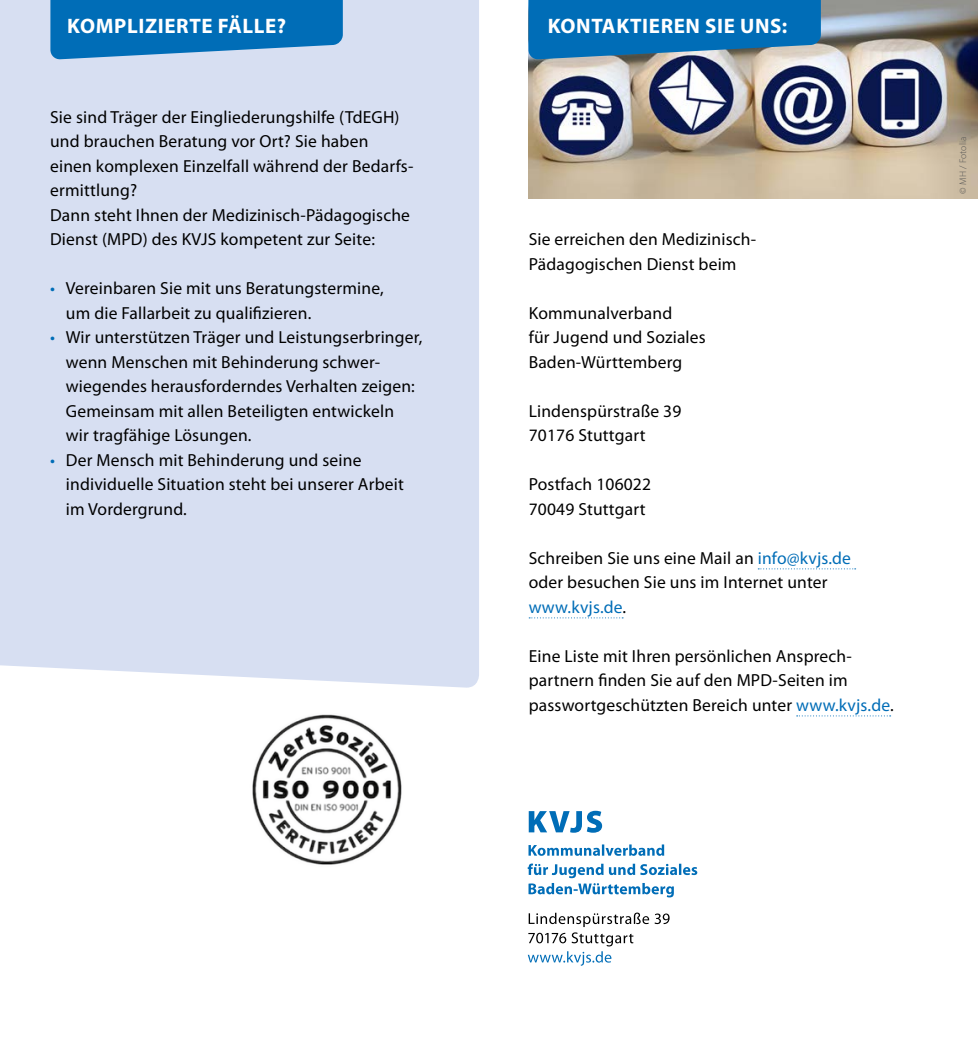
<style>
.page{position:relative;width:978px;height:1042px;background:#fff}
.page>*{position:absolute;margin:0;border:0;box-sizing:border-box;transform-origin:0 0}
._5-Rubrik{font:700 21px "Myriad Pro";letter-spacing:.03em;color:#fff}
._3-Copytext{font:17.5px/24.5px "Myriad Pro";letter-spacing:.01em;color:#000}
.t1{font:300 9.62px "Myriad Pro";letter-spacing:.01em;color:#565655}
.s1{color:#006db7}
</style>
<div class="page">
<img style="left:528px;top:0;width:449px;height:198px">
<div style="left:0;top:0;width:479px;height:687px;background:#d7dff2"></div>
<svg style="left:50px;top:0;width:293px;height:60px;background:#1d7cbe"></svg>
<svg style="left:528px;top:0;width:292px;height:60px;background:#1875b4"></svg>
<svg style="left:758px;top:568px;width:97px;height:1px"></svg>
<svg style="left:529px;top:617px;width:94px;height:1px"></svg>
<svg style="left:796px;top:715px;width:94px;height:1px"></svg>
<svg style="left:528px;top:811px;width:74px;height:22px"></svg>
<svg style="left:527px;top:912px;width:142px;height:54px"></svg>
<svg style="left:527px;top:863px;width:170px;height:34px"></svg>
<svg style="left:528px;top:844px;width:136px;height:12px"></svg>
<img style="left:252px;top:714px;width:150px;height:151px">
<h2 class="_5-Rubrik" style="left:67px;top:12px;width:220px">KOMPLIZIERTE FÄLLE?</h2>
<h2 class="_5-Rubrik" style="left:547px;top:12px;width:241px">KONTAKTIEREN SIE UNS:</h2>
<p class="_3-Copytext" style="left:50px;top:104px;width:365px">Sie sind Träger der Eingliederungshilfe (TdEGH) und brauchen Beratung vor Ort? Sie haben einen komplexen Einzelfall während der Bedarfs&shy;ermittlung?</p>
<p class="_3-Copytext" style="left:50px;top:202px;width:361px">Dann steht Ihnen der Medizinisch-Pädagogische<br>Dienst (MPD) des KVJS kompetent zur Seite:</p>
<p class="_3-Copytext" style="left:66px;top:276px;width:319px;text-indent:-16px"><span class="s1">•</span> Vereinbaren Sie mit uns Beratungstermine, um die Fallarbeit zu qualifizieren.</p>
<p class="_3-Copytext" style="left:66px;top:325px;width:358px;text-indent:-16px"><span class="s1">•</span> Wir unterstützen Träger und Leistungserbringer, wenn Menschen mit Behinderung schwer&shy;wiegendes herausforderndes Verhalten zeigen:<br>Gemeinsam mit allen Beteiligten entwickeln<br>wir tragfähige Lösungen.</p>
<p class="_3-Copytext" style="left:66px;top:447px;width:339px;text-indent:-16px"><span class="s1">•</span> Der Mensch mit Behinderung und seine individuelle Situation steht bei unserer Arbeit im Vordergrund.</p>
<p class="_3-Copytext" style="left:528px;top:227px;width:229px">Sie erreichen den Medizinisch-<br>Pädagogischen Dienst beim</p>
<p class="_3-Copytext" style="left:528px;top:300px;width:178px">Kommunalverband<br>für Jugend und Soziales<br>Baden-Württemberg</p>
<p class="_3-Copytext" style="left:528px;top:398px;width:154px">Lindenspürstraße 39</p>
<p class="_3-Copytext" style="left:528px;top:423px;width:118px">70176 Stuttgart</p>
<p class="_3-Copytext" style="left:528px;top:472px;width:124px">Postfach 106022</p>
<p class="_3-Copytext" style="left:528px;top:496px;width:118px">70049 Stuttgart</p>
<p class="_3-Copytext" style="left:528px;top:545px;width:324px">Schreiben Sie uns eine Mail an <span class="s1">info@kvjs.de </span>oder besuchen Sie uns im Internet unter <span class="s1">www.kvjs.de</span>.</p>
<p class="_3-Copytext" style="left:528px;top:643px;width:366px">Eine Liste mit Ihren persönlichen Ansprech&shy;partnern finden Sie auf den MPD-Seiten im passwortgeschützten Bereich unter <span class="s1">www.kvjs.de</span>.</p>
<p class="t1" style="left:956px;top:193px;width:58px;rotate:-90deg">© MH / Fotolia</p>
</div>
